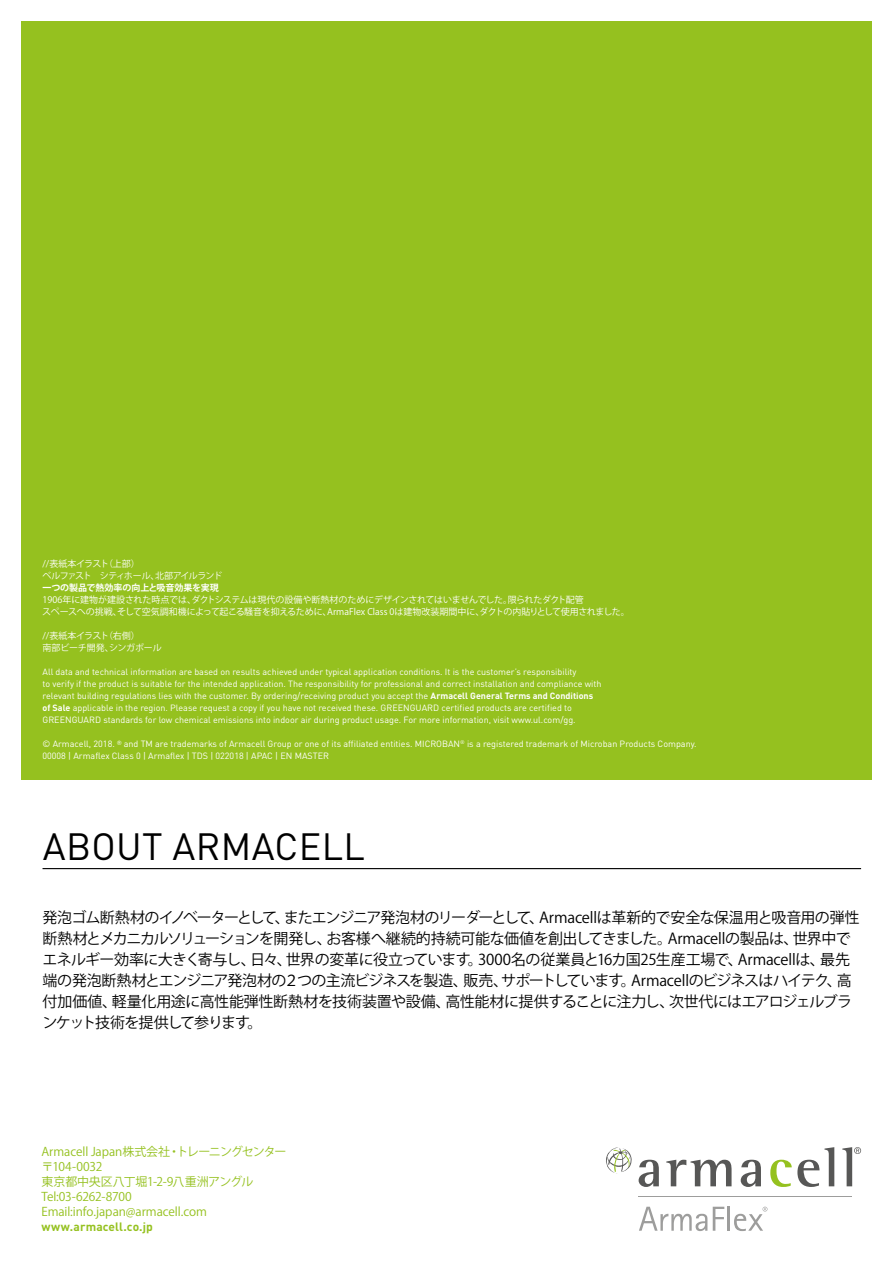
<style>
.page{position:relative;width:893px;height:1263px;background:#fff}
.page>*{position:absolute;margin:0;border:0;box-sizing:border-box;transform-origin:0 0}
.t1{font:37.5px "DIN Pro";letter-spacing:.01em;color:#000}
.t2{font:15px/21px "Koz Go Pro";letter-spacing:-.04em;color:#000}
.t3{font:12px/15px "Koz Go Pro";letter-spacing:-.01em;color:#95c11f}
.t4{font:700 12px "DIN Pro";letter-spacing:.01em;color:#95c11f}
.t5{font:9px/12px "DIN Pro";color:#fff}
.t6{font:9px/12px "Koz Go Pro";color:#fff}
.t7{font:9px/12px "Koz Go Pro";letter-spacing:-.07em;color:#fff}
.t8{font:9px/12px "Koz Go Pro";letter-spacing:-.02em;color:#fff}
.t9{font:700 9px "Koz Go Pro";letter-spacing:-.01em;color:#fff}
.s1{font-weight:700}
.s2{font-family:"Rotis Sans Serif Std"}
</style>
<div class="page">
<div style="left:21px;top:21px;width:851px;height:759px;background:#95c11f"></div>
<hr style="left:43px;top:868px;width:818px;height:1px;background:#000">
<svg style="left:639px;top:1160px;width:20px;height:27px"></svg>
<svg style="left:666px;top:1160px;width:65px;height:26px"></svg>
<svg style="left:741px;top:1160px;width:20px;height:27px"></svg>
<svg style="left:770px;top:1147px;width:64px;height:40px"></svg>
<svg style="left:842px;top:1147px;width:19px;height:39px"></svg>
<svg style="left:606px;top:1147px;width:26px;height:26px"></svg>
<hr style="left:639px;top:1196px;width:213px;height:1px;background:#9d9d9c">
<svg style="left:639px;top:1207px;width:68px;height:24px"></svg>
<svg style="left:713px;top:1207px;width:11px;height:24px"></svg>
<hr style="left:727px;top:1207px;width:3px;height:24px;background:#9d9d9c">
<svg style="left:734px;top:1207px;width:33px;height:24px"></svg>
<p class="t7" style="left:43px;top:558px;width:181px">//表紙本イラスト（上部）<br>ベルファスト　シティホール、北部アイルランド</p>
<p class="t9" style="left:43px;top:582px;width:178px">一つの製品で熱効率の向上と吸音効果を実現</p>
<p class="t6" style="left:42px;top:594px;width:589px">1906年に建物が建設された時点では、ダクトシステムは現代の設備や断熱材のためにデザインされてはいませんでした。限られたダクト配管<br>スペースへの挑戦、そして空気調和機によって起こる騒音を抑えるために、ArmaFlex Class 0は建物改装期間中に、ダクトの内貼りとして使用されました。</p>
<p class="t8" style="left:43px;top:630px;width:121px">//表紙本イラスト（右側）<br>南部ビーチ開発、シンガポール</p>
<p class="t5" style="left:43px;top:665px;width:561px">All data and technical information are based on results achieved under typical application conditions. It is the customer’s responsibility<br>to verify if the product is suitable for the intended application. The responsibility for professional and correct installation and compliance with relevant building regulations lies with the customer. By ordering/receiving product you accept the <span class="s1">Armacell General Terms and Conditions of Sale</span> applicable in the region. Please request a copy if you have not received these. GREENGUARD certified products are certified to GREENGUARD standards for low chemical emissions into indoor air during product usage. For more information, visit www.ul.com/gg.</p>
<p class="t5" style="left:43px;top:737px;width:656px">© Armacell, 2018. <span class="s2">®</span> and TM are trademarks of Armacell Group or one of its affiliated entities. MICROBAN<sup>®</sup> is a registered trademark of Microban Products Company.<br>00008 | Armaflex Class 0 | Armaflex | TDS | 022018 | APAC | EN MASTER</p>
<h1 class="t1" style="left:43px;top:816px;width:324px">ABOUT ARMACELL</h1>
<p class="t2" style="left:43px;top:907px;width:818px">発泡ゴム断熱材のイノベーターとして、またエンジニア発泡材のリーダーとして、Armacellは革新的で安全な保温用と吸音用の弾性断熱材とメカニカルソリューションを開発し、お客様へ継続的持続可能な価値を創出してきました。Armacellの製品は、世界中でエネルギー効率に大きく寄与し、日々、世界の変革に役立っています。3000名の従業員と16カ国25生産工場で、Armacellは、最先端の発泡断熱材とエンジニア発泡材の２つの主流ビジネスを製造、販売、サポートしています。Armacellのビジネスはハイテク、高付加価値、軽量化用途に高性能弾性断熱材を技術装置や設備、高性能材に提供することに注力し、次世代にはエアロジェルブランケット技術を提供して参ります。</p>
<h3 class="t3" style="left:41px;top:1144px;width:246px">Armacell Japan株式会社・トレーニングセンター〒104-0032<br>東京都中央区八丁堀1-2-9八重洲アングル<br>Tel:03-6262-8700<br>Email:info.japan@armacell.com</h3>
<h3 class="t4" style="left:41px;top:1217px;width:113px">www.armacell.co.jp</h3>
</div>
